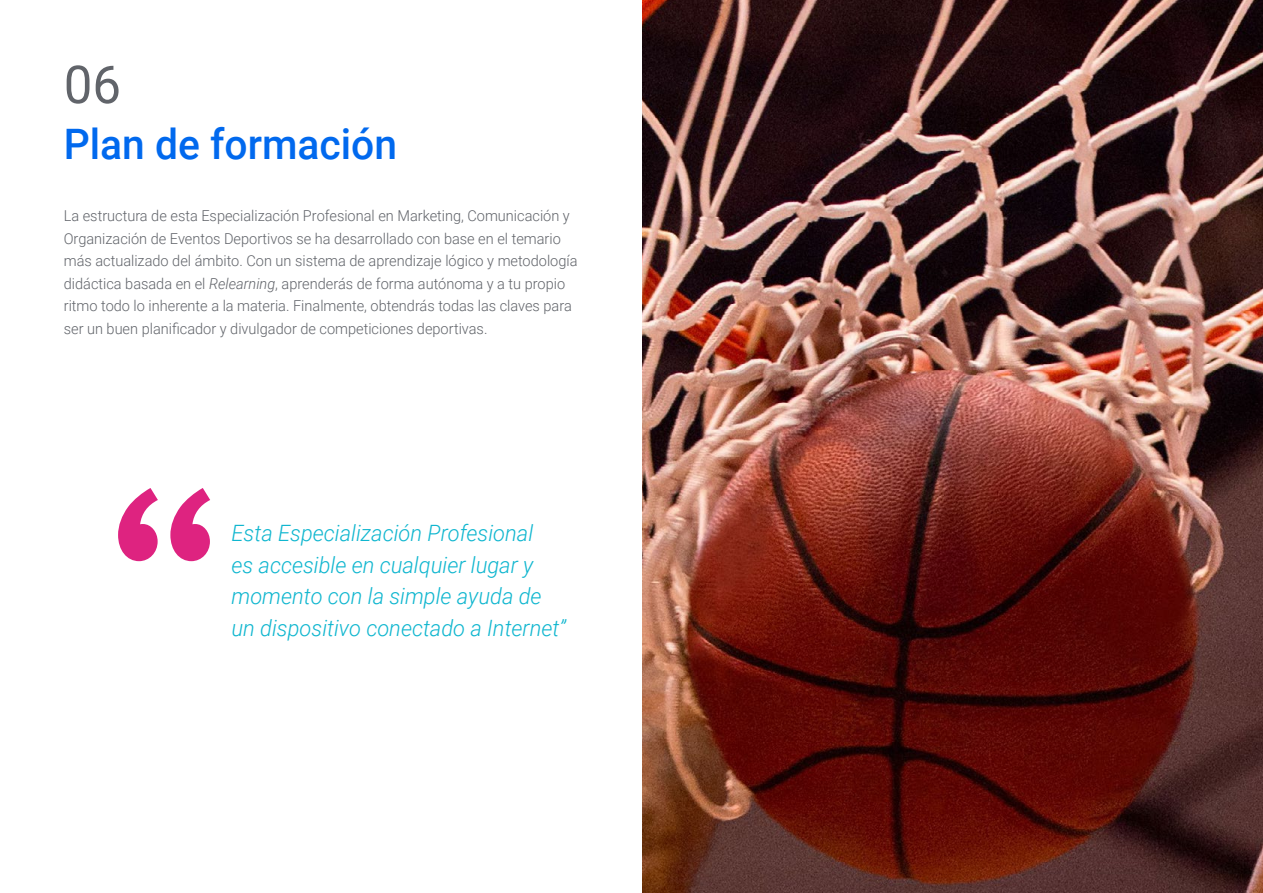
<style>
.page{position:relative;width:1263px;height:893px;background:#fff}
.page>*{position:absolute;margin:0;border:0;box-sizing:border-box;transform-origin:0 0}
.t1{font:52.5px "Roboto";color:#61646a}
.t2{font:500 42px "Roboto";color:#0169ee}
.t3{font:italic 300 22.5px/31.5px "Roboto";color:#0fb6cf}
.t4{font:300 15px/22.5px "Roboto";color:#61646a}
.s1{font-style:italic}
</style>
<div class="page">
<svg style="left:118px;top:488px;width:92px;height:73px"></svg>
<img style="left:642px;top:0;width:621px;height:893px">
<h1 class="t1" style="left:64px;top:48px;width:59px">06</h1>
<h2 class="t2" style="left:64px;top:115px;width:335px">Plan de formación</h2>
<p class="t4" style="left:64px;top:204px;width:515px">La estructura de esta Especialización Profesional en Marketing, Comunicación y Organización de Eventos Deportivos se ha desarrollado con base en el temario más actualizado del ámbito. Con un sistema de aprendizaje lógico y metodología didáctica basada en el <span class="s1">Relearning</span>, aprenderás de forma autónoma y a tu propio ritmo todo lo inherente a la materia. Finalmente, obtendrás todas las claves para ser un buen planificador y divulgador de competiciones deportivas.</p>
<h3 class="t3" style="left:231px;top:517px;width:336px">Esta Especialización Profesional<br>es accesible en cualquier lugar y momento con la simple ayuda de un dispositivo conectado a Internet”</h3>
</div>
